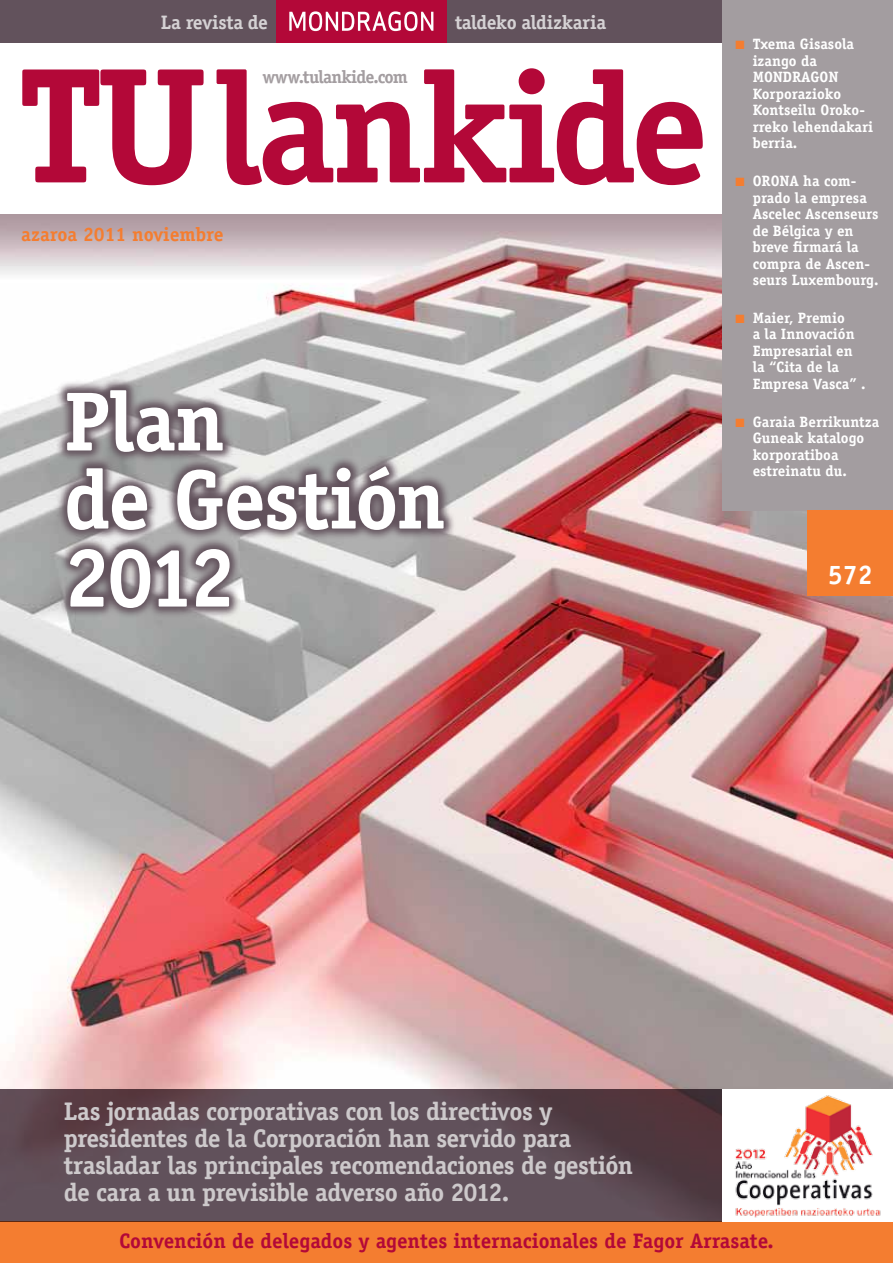
<style>
.page{position:relative;width:893px;height:1263px;background:#fff}
.page>*{position:absolute;margin:0;border:0;box-sizing:border-box;transform-origin:0 0}
.t1{font:700 157.65px "Officina Serif Std";letter-spacing:-.035em;color:#b30838}
.t2{font:700 84px/78px "Officina Serif Std";letter-spacing:-.02em;color:#fff}
.t3{font:700 27px "Officina Serif Std";color:#fff}
.t4{font:700 25.5px/27px "Officina Serif Std";letter-spacing:-.025em;color:#cdc9cb}
.t5{font:700 21px "Officina Serif Std";color:#b30838}
.t6{font:700 19.5px "Officina Serif Std";letter-spacing:-.015em;color:#d5d2d4}
.t7{font:700 19.5px "Officina Serif Std";color:#f47d30}
.t8{font:700 18px "Officina Serif Std";letter-spacing:-.035em;color:#a39da0}
.t9{font:700 15px/16.5px "Officina Serif Std";color:#fff}
.s1{font-size:164.7px}
.s2{color:#f47d30}
</style>
<div class="page">
<img style="left:0;top:215px;width:893px;height:874px">
<div style="left:0;top:0;width:723px;height:43px;background:#62525c"></div>
<div style="left:276px;top:0;width:170px;height:43px;background:#b30838"></div>
<svg style="left:289px;top:11px;width:144px;height:20px"></svg>
<div style="left:723px;top:0;width:170px;height:510px;background:#a39da0"></div>
<div style="left:808px;top:510px;width:85px;height:85px;background:#f47d30"></div>
<div style="left:0;top:1221px;width:893px;height:42px;background:#f47d30"></div>
<svg style="left:55px;top:378px;width:401px;height:241px;background:#9a9498"></svg>
<svg style="left:0;top:1089px;width:722px;height:132px;background:#5d4a53"></svg>
<img style="left:734px;top:1095px;width:147px;height:123px">
<h3 class="t6" style="left:161px;top:10px;width:109px">La revista de</h3>
<h3 class="t6" style="left:455px;top:10px;width:153px">taldeko aldizkaria</h3>
<h1 class="t1" style="left:18px;top:30px;width:692px"><span class="s1">TU</span> lankide</h1>
<p class="t8" style="left:262px;top:65px;width:147px">www.tulankide.com</p>
<h3 class="t7" style="left:21px;top:222px;width:204px">azaroa 2011 noviembre</h3>
<h2 class="t2" style="left:64px;top:382px;width:383px">Plan<br>de Gestión<br>2012</h2>
<p class="t9" style="left:753px;top:36px;width:122px;text-indent:-17px"><span class="s2">■</span> Txema Gisasola izango da<br>MONDRAGON<br>Korporazioko<br>Kontseilu Oroko&shy;rreko lehendakari berria.</p>
<p class="t9" style="left:753px;top:172px;width:127px;text-indent:-17px"><span class="s2">■</span> ORONA ha com&shy;prado la empresa<br>Ascelec Ascenseurs de Bélgica y en breve firmará la compra de Ascen&shy;seurs Luxembourg.</p>
<p class="t9" style="left:753px;top:309px;width:115px;text-indent:-17px"><span class="s2">■</span> Maier, Premio<br>a la Innovación<br>Empresarial en la “Cita de la<br>Empresa Vasca” .</p>
<p class="t9" style="left:753px;top:413px;width:128px;text-indent:-17px"><span class="s2">■</span> Garaia Berrikuntza<br>Guneak katalogo korporatiboa estreinatu du.</p>
<h3 class="t3" style="left:828px;top:558px;width:47px">572</h3>
<h3 class="t4" style="left:64px;top:1098px;width:571px">Las jornadas corporativas con los directivos y presidentes de la Corporación han servido para trasladar las principales recomendaciones de gestión de cara a un previsible adverso año 2012.</h3>
<h3 class="t5" style="left:119px;top:1228px;width:656px">Convención de delegados y agentes internacionales de Fagor Arrasate.</h3>
</div>
